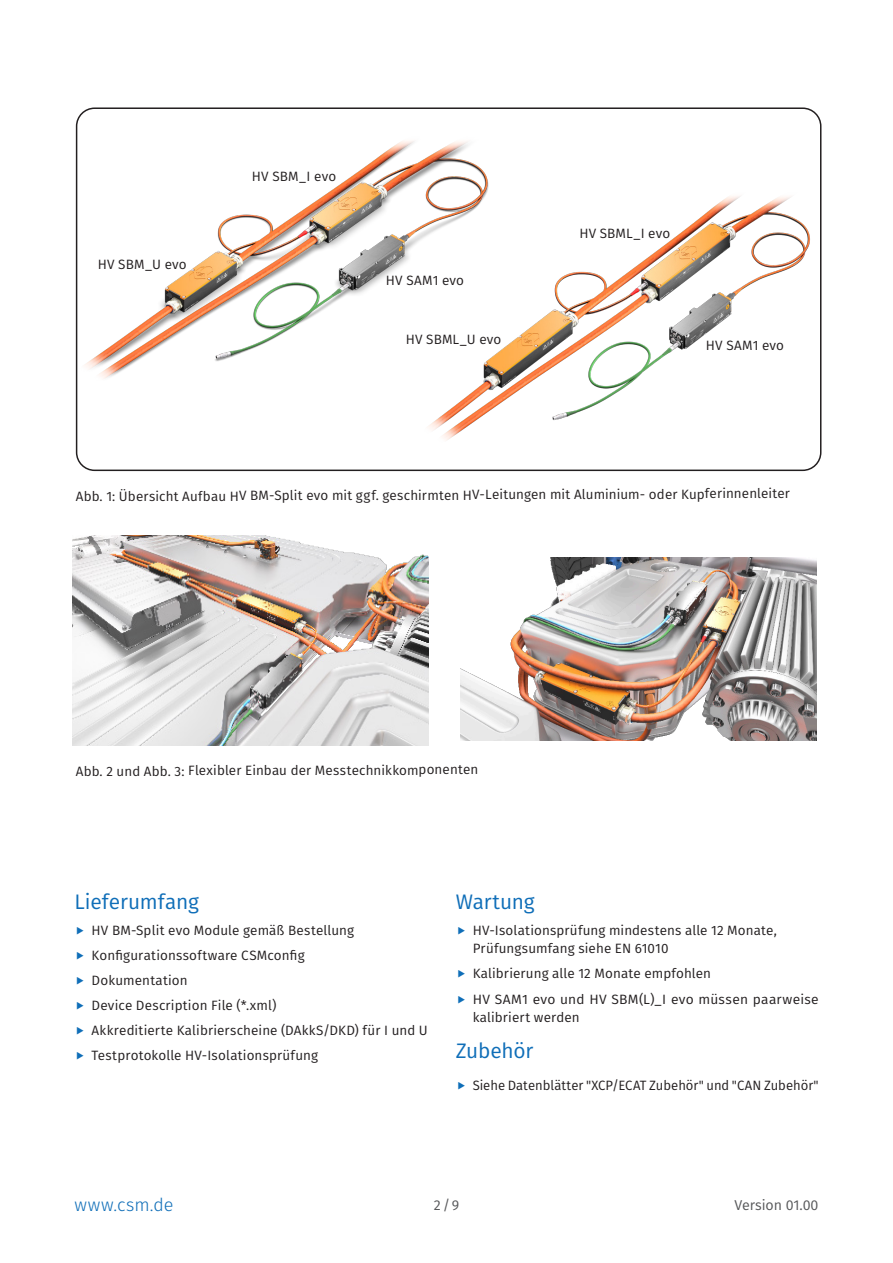
<style>
.page{position:relative;width:893px;height:1263px;background:#fff}
.page>*{position:absolute;margin:0;border:0;box-sizing:border-box;transform-origin:0 0}
.t1{font:21px "Fira Sans";letter-spacing:-.005em;color:#0f6eb8}
.t2{font:300 18px "Fira Sans";letter-spacing:.035em;color:#0f6eb8}
.t3{font:14.25px "Fira Sans";color:#57585a}
.Text{font:13.5px/18.8px "Fira Sans";letter-spacing:.01em;color:#231f20}
</style>
<div class="page">
<img style="left:72px;top:535px;width:356px;height:210px">
<img style="left:460px;top:557px;width:356px;height:184px">
<img style="left:428px;top:188px;width:394px;height:262px">
<img style="left:75px;top:133px;width:473px;height:254px">
<div style="left:76px;top:107px;width:745px;height:364px;border:2px solid #231f20;border-radius:18px"></div>
<p class="Text" style="left:98px;top:254px;width:90px">HV SBM_U evo</p>
<p class="Text" style="left:252px;top:167px;width:86px">HV SBM_I evo</p>
<p class="Text" style="left:386px;top:270px;width:80px">HV SAM1 evo</p>
<p class="Text" style="left:406px;top:330px;width:97px">HV SBML_U evo</p>
<p class="Text" style="left:579px;top:224px;width:92px">HV SBML_I evo</p>
<p class="Text" style="left:706px;top:335px;width:80px">HV SAM1 evo</p>
<p class="Text" style="left:76px;top:485px;width:716px">Abb. 1: Übersicht Aufbau HV BM-Split evo mit ggf. geschirmten HV-Leitungen mit Aluminium- oder Kupferinnenleiter</p>
<p class="Text" style="left:76px;top:761px;width:404px">Abb. 2 und Abb. 3: Flexibler Einbau der Messtechnikkomponenten</p>
<p class="t1" style="left:75px;top:886px;width:126px">Lieferumfang</p>
<p class="Text" style="left:92px;top:920px;width:264px">HV BM-Split evo Module gemäß Bestellung</p>
<p class="Text" style="left:92px;top:945px;width:215px">Konfigurationssoftware CSMconfig</p>
<p class="Text" style="left:92px;top:970px;width:98px">Dokumentation</p>
<p class="Text" style="left:92px;top:995px;width:186px">Device Description File (*.xml)</p>
<p class="Text" style="left:92px;top:1021px;width:338px">Akkreditierte Kalibrierscheine (DAkkS/DKD) für I und U</p>
<p class="Text" style="left:92px;top:1046px;width:228px">Testprotokolle HV-Isolationsprüfung</p>
<p class="t1" style="left:456px;top:886px;width:81px">Wartung</p>
<p class="Text" style="left:473px;top:920px;width:306px">HV-Isolationsprüfung mindestens alle 12 Monate,<br>Prüfungsumfang siehe EN 61010</p>
<p class="Text" style="left:473px;top:964px;width:240px">Kalibrierung alle 12 Monate empfohlen</p>
<p class="Text" style="left:473px;top:989px;width:348px">HV SAM1 evo und HV SBM(L)_I evo müssen paarweise kalibriert werden</p>
<p class="t1" style="left:456px;top:1035px;width:79px">Zubehör</p>
<p class="Text" style="left:473px;top:1075px;width:348px">Siehe Datenblätter "XCP/ECAT Zubehör" und "CAN Zubehör"</p>
<h2 class="t2" style="left:74px;top:1192px;width:101px">www.csm.de</h2>
<p class="t3" style="left:434px;top:1195px;width:27px">2/9</p>
<p class="t3" style="left:735px;top:1194px;width:85px">Version 01.00</p>
</div>
